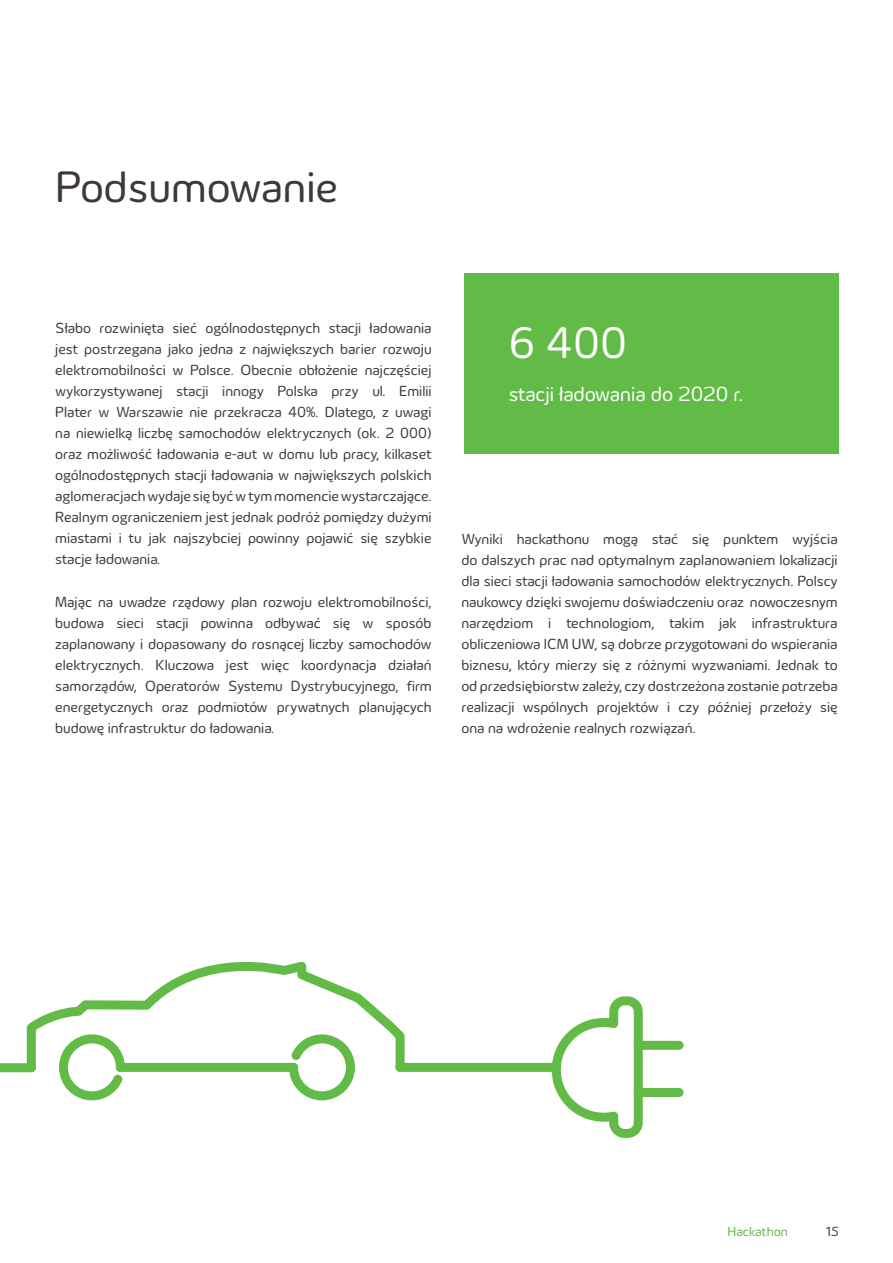
<style>
.page{position:relative;width:893px;height:1263px;background:#fff}
.page>*{position:absolute;margin:0;border:0;box-sizing:border-box;transform-origin:0 0}
.t1{font:45px "Innogy";color:#403837}
.t2{font:45px "Innogy";color:#fff}
.t3{font:21px "Innogy";color:#fff}
.t4{font:15px/21px "Innogy";color:#403837;text-align:justify}
.t5{font:13.5px "Innogy";color:#62bb46}
.t6{font:13.5px "Innogy";color:#403837}
</style>
<div class="page">
<svg style="left:0;top:962px;width:684px;height:176px"></svg>
<div style="left:464px;top:273px;width:375px;height:181px;background:#62bb46"></div>
<h1 class="t1" style="left:55px;top:161px;width:284px">Podsumowanie</h1>
<p class="t4" style="left:55px;top:318px;width:378px">Słabo rozwinięta sieć ogólnodostępnych stacji ładowania jest postrzegana jako jedna z największych barier rozwoju elektromobilności w Polsce. Obecnie obłożenie najczęściej wykorzystywanej stacji innogy Polska przy ul. Emilii Plater w Warszawie nie przekracza 40%. Dlatego, z uwagi na niewielką liczbę samochodów elektrycznych (ok. 2 000) oraz możliwość ładowania e-aut w domu lub pracy, kilkaset ogólnodostępnych stacji ładowania w największych polskich aglomeracjach wydaje się być w tym momencie wystarczające.<br>Realnym ograniczeniem jest jednak podróż pomiędzy dużymi miastami i tu jak najszybciej powinny pojawić się szybkie stacje ładowania.</p>
<p class="t4" style="left:55px;top:592px;width:378px">Mając na uwadze rządowy plan rozwoju elektromobilności, budowa sieci stacji powinna odbywać się w sposób zaplanowany i dopasowany do rosnącej liczby samochodów elektrycznych. Kluczowa jest więc koordynacja działań samorządów, Operatorów Systemu Dystrybucyjnego, firm energetycznych oraz podmiotów prywatnych planujących budowę infrastruktur do ładowania.</p>
<h1 class="t2" style="left:509px;top:317px;width:120px">6 400</h1>
<h2 class="t3" style="left:509px;top:381px;width:236px">stacji ładowania do 2020 r.</h2>
<p class="t4" style="left:461px;top:529px;width:378px">Wyniki hackathonu mogą stać się punktem wyjścia do dalszych prac nad optymalnym zaplanowaniem lokalizacji dla sieci stacji ładowania samochodów elektrycznych. Polscy naukowcy dzięki swojemu doświadczeniu oraz nowoczesnym narzędziom i technologiom, takim jak infrastruktura obliczeniowa ICM UW, są dobrze przygotowani do wspierania biznesu, który mierzy się z różnymi wyzwaniami. Jednak to od przedsiębiorstw zależy, czy dostrzeżona zostanie potrzeba realizacji wspólnych projektów i czy później przełoży się ona na wdrożenie realnych rozwiązań.</p>
<p class="t5" style="left:727px;top:1224px;width:62px">Hackathon</p>
<p class="t6" style="left:826px;top:1224px;width:15px">15</p>
</div>
